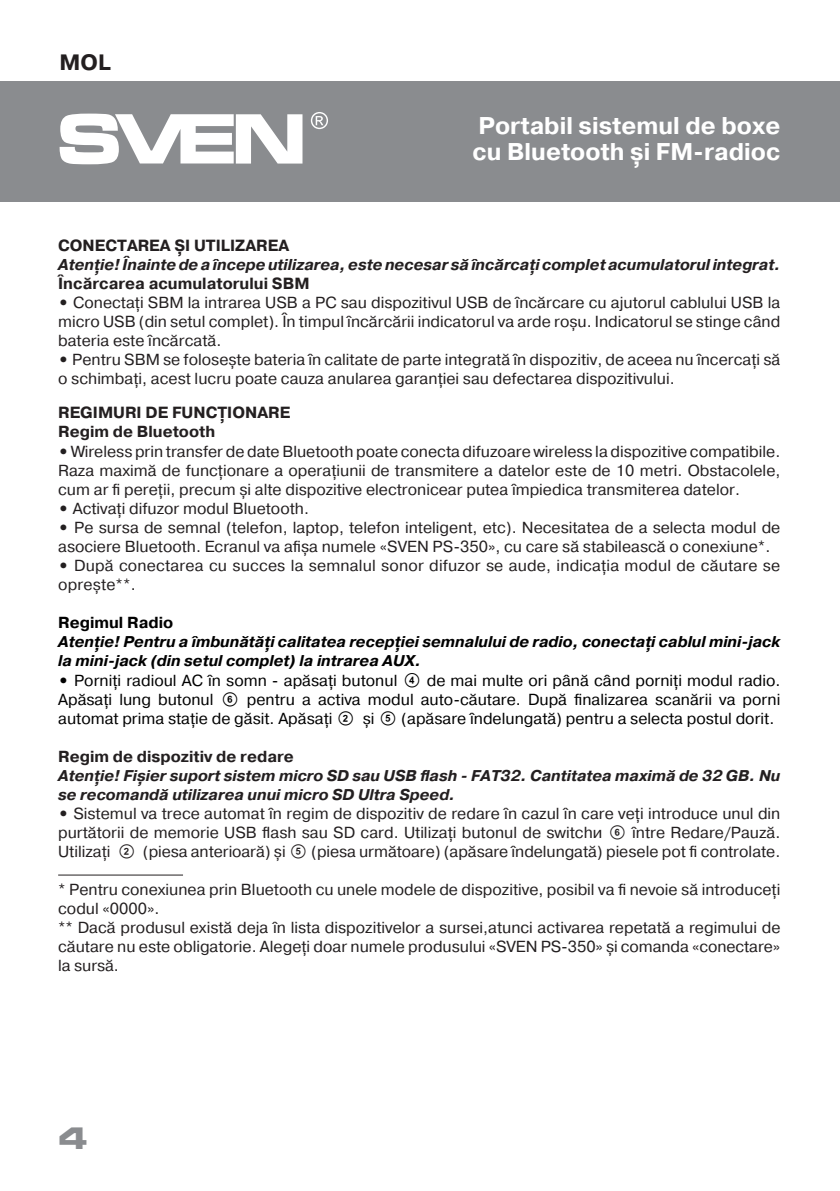
<style>
.page{position:relative;width:840px;height:1191px;background:#fff}
.page>*{position:absolute;margin:0;border:0;box-sizing:border-box;transform-origin:0 0}
.t1{font:700 30px "Micra";color:#8a8c8f}
.t2{font:700 24.2px/26px "Pragmatica";color:#fff}
.t3{font:700 22.2px "Pragmatica";color:#231f20}
.t4{font:700 16.2px "Pragmatica";color:#231f20}
.t5{font:16px/19px "Pragmatica";color:#231f20}
.t6{font:16px/19px "Pragmatica";color:#000;text-align:justify}
.t7{font:700 16px "Pragmatica";color:#231f20}
.t8{font:700 16px "Pragmatica";color:#000}
.t9{font:italic 700 15.8px "Pragmatica";color:#231f20}
.t10{font:italic 700 15.6px/19px "Pragmatica";color:#000}
.t11{font:italic 700 15.6px/19px "Pragmatica";color:#231f20}
.s1{font-weight:700}
.s2{font-family:"SVEN"}
</style>
<div class="page">
<div style="left:0;top:81px;width:839px;height:121px;background:#8a8c8f"></div>
<svg style="left:60px;top:114px;width:242px;height:50px"></svg>
<svg style="left:311px;top:112px;width:17px;height:17px"></svg>
<hr style="left:58px;top:874px;width:125px;height:1px;background:#231f20">
<h3 class="t3" style="left:60px;top:48px;width:53px">MOL</h3>
<h2 class="t2" style="left:472px;top:113px;width:309px">Portabil sistemul de boxe cu Bluetooth și FM-radioс</h2>
<p class="t4" style="left:58px;top:235px;width:232px">CONECTAREA ȘI UTILIZAREA</p>
<p class="t9" style="left:58px;top:254px;width:723px">Atenție! Înainte de a începe utilizarea, este necesar să încărcați complet acumulatorul integrat.</p>
<p class="t4" style="left:58px;top:273px;width:253px">Încărcarea acumulatorului SBM</p>
<p class="t5" style="left:58px;top:293px;width:723px;text-align:justify"><span class="s1">•</span> Conectați SBM la intrarea USB a PC sau dispozitivul USB de încărcare cu ajutorul cablului USB la micro USB (din setul complet). În timpul încărcării indicatorul va arde roșu. Indicatorul se stinge când bateria este încărcată.</p>
<p class="t5" style="left:58px;top:351px;width:723px"><span class="s1">•</span> Pentru SBM se folosește bateria în calitate de parte integrată în dispozitiv, de aceea nu încercați să o schimbați, acest lucru poate cauza anularea garanției sau defectarea dispozitivului.</p>
<p class="t4" style="left:58px;top:402px;width:233px">REGIMURI DE FUNCȚIONARE</p>
<p class="t7" style="left:58px;top:421px;width:158px">Regim de Bluetooth</p>
<p class="t5" style="left:58px;top:442px;width:723px;text-align:justify"><span class="s1">•</span> Wireless prin transfer de date Bluetooth poate conecta difuzoare wireless la dispozitive compatibile.<br>Raza maximă de funcționare a operațiunii de transmitere a datelor este de 10 metri. Obstacolele, cum ar fi pereții, precum și alte dispozitive electronicear putea împiedica transmiterea datelor.</p>
<p class="t5" style="left:58px;top:499px;width:252px"><span class="s1">•</span> Activați difuzor modul Bluetooth.</p>
<p class="t5" style="left:58px;top:518px;width:723px"><span class="s1">•</span> Pe sursa de semnal (telefon, laptop, telefon inteligent, etc). Necesitatea de a selecta modul de asociere Bluetooth. Ecranul va afișa numele «SVEN PS-350», cu care să stabilească o conexiune*.</p>
<p class="t5" style="left:58px;top:556px;width:723px"><span class="s1">•</span> După conectarea cu succes la semnalul sonor difuzor se aude, indicația modul de căutare se oprește**.</p>
<p class="t8" style="left:58px;top:612px;width:116px">Regimul Radio</p>
<p class="t10" style="left:58px;top:633px;width:723px">Atenție! Pentru a îmbunătăți calitatea recepției semnalului de radio, conectați cablul mini-jack la mini-jack (din setul complet) la intrarea AUX.</p>
<p class="t6" style="left:58px;top:671px;width:723px"><span class="s1">•</span> Porniți radioul AC în somn - apăsați butonul <span class="s2">d</span> de mai multe ori până când porniți modul radio.<br>Apăsați lung butonul <span class="s2">f</span> pentru a activa modul auto-căutare. După finalizarea scanării va porni automat prima stație de găsit. Apăsați <span class="s2">b</span> și <span class="s2">e</span> (apăsare îndelungată) pentru a selecta postul dorit.</p>
<p class="t7" style="left:58px;top:745px;width:237px">Regim de dispozitiv de redare</p>
<p class="t11" style="left:58px;top:766px;width:723px">Atenție! Fișier suport sistem micro SD sau USB flash - FAT32. Cantitatea maximă de 32 GB. Nu se recomandă utilizarea unui micro SD Ultra Speed.</p>
<p class="t5" style="left:58px;top:804px;width:723px;text-align:justify"><span class="s1">•</span> Sistemul va trece automat în regim de dispozitiv de redare în cazul în care veți introduce unul din purtătorii de memorie USB flash sau SD card. Utilizați butonul de switchи <span class="s2">f</span> între Redare/Pauză.<br>Utilizați <span class="s2">b</span> (piesa anterioară) și <span class="s2">e</span> (piesa următoare) (apăsare îndelungată) piesele pot fi controlate.</p>
<p class="t5" style="left:58px;top:880px;width:723px">* Pentru conexiunea prin Bluetooth cu unele modele de dispozitive, posibil va fi nevoie să introduceți codul «0000».<br>** Dacă produsul există deja în lista dispozitivelor a sursei,atunci activarea repetată a regimului de căutare nu este obligatorie. Alegeți doar numele produsului «SVEN PS-350» și comanda «conectare» la sursă.</p>
<h1 class="t1" style="left:59px;top:1122px;width:32px">4</h1>
</div>
